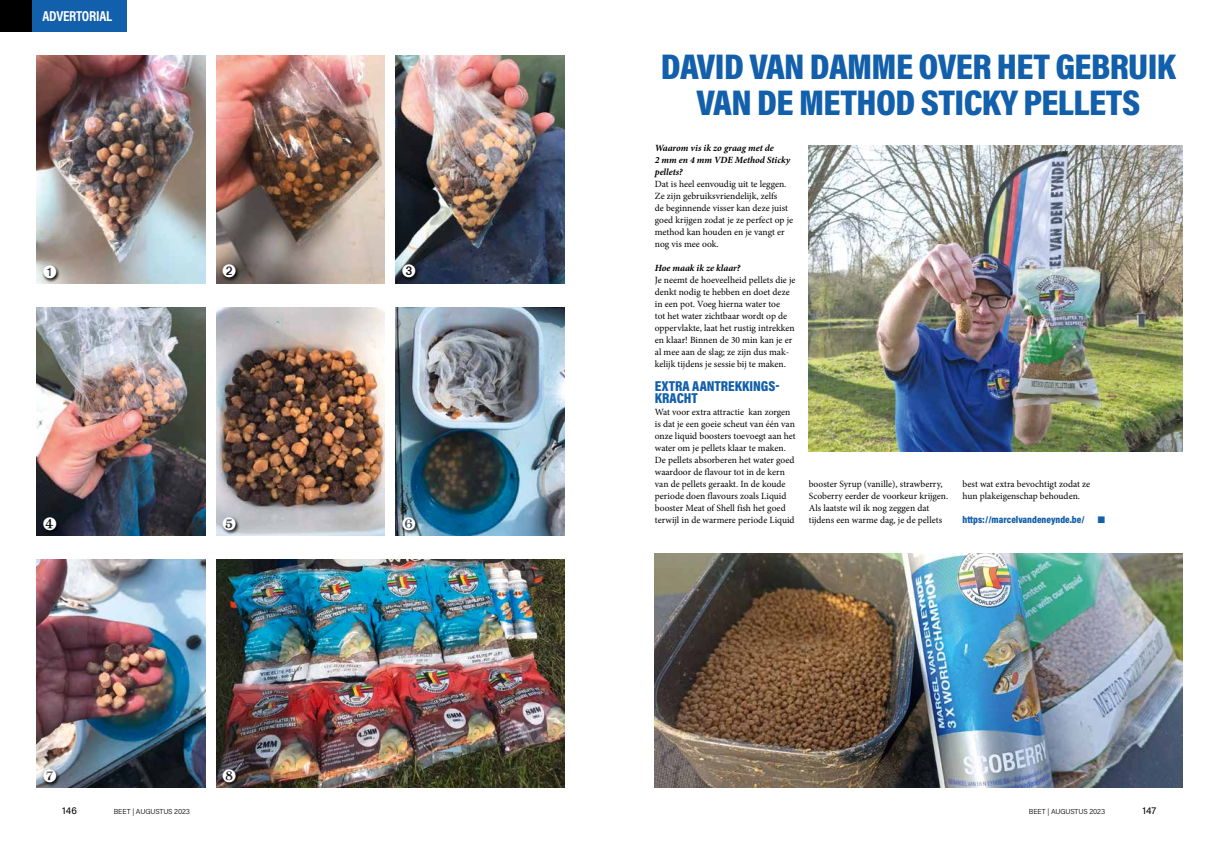
<style>
.page{position:relative;width:1219px;height:842px;background:#fff}
.page>*{position:absolute;margin:0;border:0;box-sizing:border-box;transform-origin:0 0}
.t1{font:900 36.1px/36px "Acumin Pro Cond";letter-spacing:-.015em;color:#125fab;text-align:center;scale:1.05 1}
.t2{font:900 14.5px/12px "Acumin Pro Cond";color:#125fab}
.t3{font:700 14.5px "Acumin Pro Cond";letter-spacing:-.015em;color:#fff}
.t4{font:900 10px "Acumin Pro Cond";color:#125fab}
.t5{font:10px "Acumin Pro";letter-spacing:.005em;color:#000}
.t6{font:9.5px/12px "Minion Pro";color:#000}
.t7{font:italic 700 9.5px/12px "Minion Pro";letter-spacing:-.005em;color:#000}
.t8{font:9.5px "Zapf Dingbats ITC";color:#125fab}
.t9{font:300 7.2px "Acumin Pro";letter-spacing:-.015em;color:#000}
</style>
<div class="page">
<img style="left:216px;top:559px;width:348px;height:228px">
<img style="left:809px;top:145px;width:373px;height:306px">
<img style="left:655px;top:553px;width:527px;height:234px">
<div style="left:0;top:0;width:126px;height:31px;background:#125fab"></div>
<div style="left:0;top:0;width:31px;height:31px;background:#000"></div>
<img style="left:37px;top:307px;width:168px;height:228px">
<img style="left:216px;top:307px;width:169px;height:228px">
<img style="left:37px;top:559px;width:168px;height:228px">
<img style="left:396px;top:307px;width:168px;height:228px">
<svg style="left:42px;top:516px;width:19px;height:19px"></svg>
<svg style="left:42px;top:768px;width:19px;height:19px"></svg>
<svg style="left:222px;top:768px;width:18px;height:19px"></svg>
<svg style="left:222px;top:516px;width:18px;height:19px"></svg>
<svg style="left:401px;top:516px;width:19px;height:19px"></svg>
<img style="left:37px;top:55px;width:168px;height:228px">
<img style="left:216px;top:55px;width:169px;height:228px">
<img style="left:396px;top:55px;width:168px;height:228px">
<svg style="left:42px;top:264px;width:19px;height:19px"></svg>
<svg style="left:222px;top:263px;width:18px;height:19px"></svg>
<svg style="left:401px;top:263px;width:19px;height:19px"></svg>
<svg style="left:43px;top:517px;width:13px;height:13px"></svg>
<svg style="left:43px;top:769px;width:13px;height:13px"></svg>
<svg style="left:223px;top:769px;width:13px;height:13px"></svg>
<svg style="left:223px;top:517px;width:13px;height:13px"></svg>
<svg style="left:402px;top:517px;width:13px;height:13px"></svg>
<svg style="left:43px;top:265px;width:13px;height:13px"></svg>
<svg style="left:223px;top:264px;width:13px;height:13px"></svg>
<svg style="left:402px;top:264px;width:13px;height:13px"></svg>
<h2 class="t3" style="left:43px;top:7px;width:71px">ADVERTORIAL</h2>
<h1 class="t1" style="left:661px;top:48px;width:492px">DAVID VAN DAMME OVER HET GEBRUIK<br>VAN DE METHOD STICKY PELLETS</h1>
<p class="t7" style="left:655px;top:142px;width:137px">Waarom vis ik zo graag met de<br>2 mm en 4 mm VDE Method Sticky pellets?</p>
<p class="t6" style="left:655px;top:178px;width:140px">Dat is heel eenvoudig uit te leggen.<br>Ze zijn gebruiksvriendelijk, zelfs<br>de beginnende visser kan deze juist goed krijgen zodat je ze perfect op je method kan houden en je vangt er nog vis mee ook.</p>
<p class="t7" style="left:655px;top:262px;width:87px">Hoe maak ik ze klaar?</p>
<p class="t6" style="left:655px;top:274px;width:142px">Je neemt de hoeveelheid pellets die je denkt nodig te hebben en doet deze in een pot. Voeg hierna water toe<br>tot het water zichtbaar wordt op de oppervlakte, laat het rustig intrekken en klaar! Binnen de 30 min kan je er al mee aan de slag; ze zijn dus mak&shy;kelijk tijdens je sessie bij te maken.</p>
<h2 class="t2" style="left:655px;top:380px;width:126px">EXTRA AANTREKKINGS-<br>KRACHT</h2>
<p class="t6" style="left:655px;top:406px;width:142px">Wat voor extra attractie kan zorgen is dat je een goeie scheut van één van onze liquid boosters toevoegt aan het water om je pellets klaar te maken.<br>De pellets absorberen het water goed waardoor de flavour tot in de kern van de pellets geraakt. In de koude periode doen flavours zoals Liquid booster Meat of Shell fish het goed terwijl in de warmere periode Liquid</p>
<p class="t6" style="left:809px;top:478px;width:141px">booster Syrup (vanille), strawberry, Scoberry eerder de voorkeur krijgen.<br>Als laatste wil ik nog zeggen dat tijdens een warme dag, je de pellets</p>
<p class="t6" style="left:963px;top:478px;width:129px">best wat extra bevochtigt zodat ze hun plakeigenschap behouden.</p>
<p class="t4" style="left:963px;top:513px;width:124px">https://marcelvandeneynde.be/</p>
<p class="t8" style="left:1098px;top:515px;width:8px">■</p>
<p class="t5" style="left:62px;top:803px;width:16px">146</p>
<p class="t9" style="left:114px;top:806px;width:78px">BEET | AUGUSTUS 2023</p>
<p class="t9" style="left:1029px;top:806px;width:78px">BEET | AUGUSTUS 2023</p>
<p class="t5" style="left:1142px;top:803px;width:15px">147</p>
</div>
